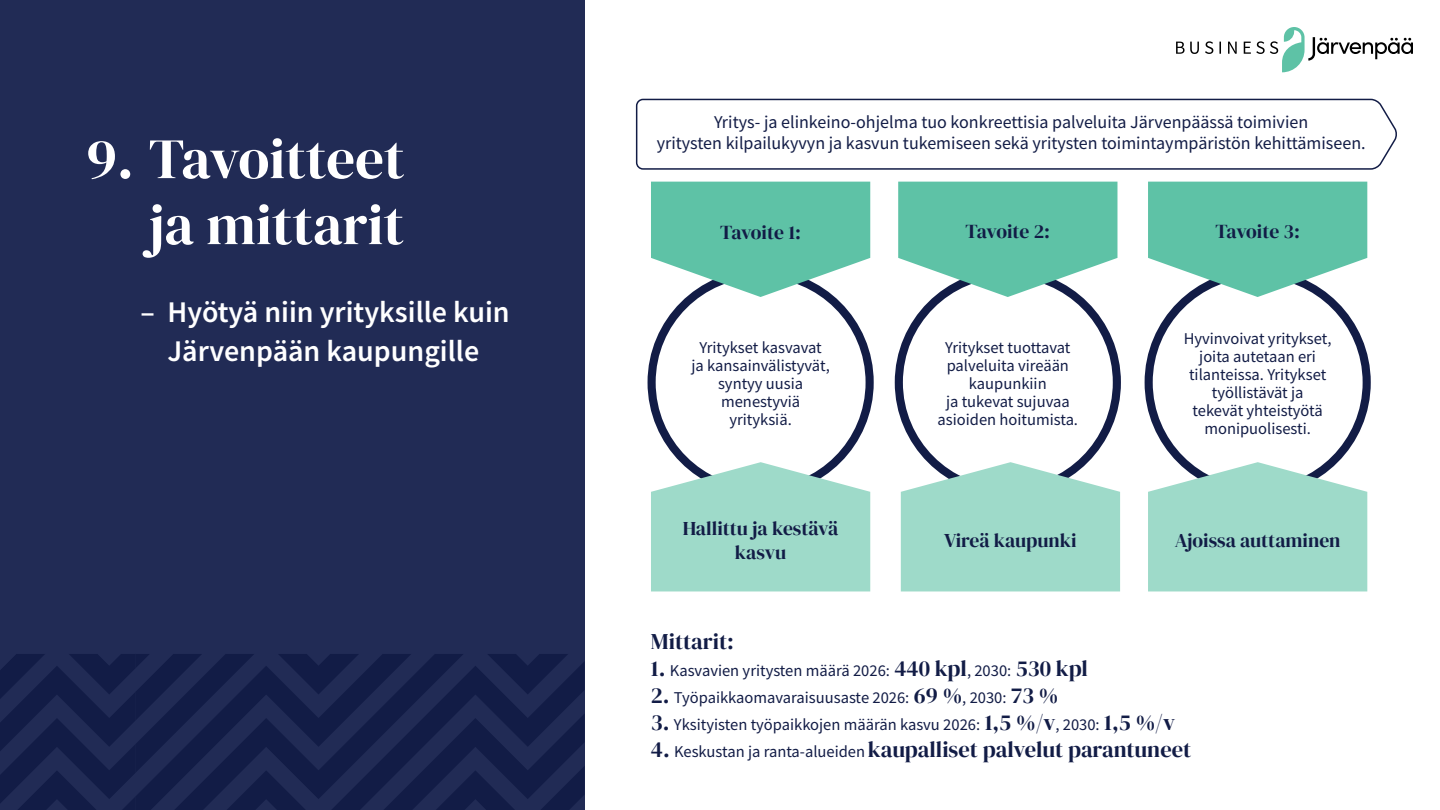
<style>
.page{position:relative;width:1440px;height:810px;background:#fff}
.page>*{position:absolute;margin:0;border:0;box-sizing:border-box;transform-origin:0 0}
.t1{font:57px/66px "DM Serif Display";color:#fff;text-align:right}
.t2{font:600 30px/39px "Source Sans Pro";color:#fff;text-align:center}
.t3{font:22.5px "DM Serif Display";color:#121c46}
.t4{font:19.58px/23.5px "DM Serif Display";color:#121c46;text-align:center}
.t5{font:18px/21px "Source Sans Pro";color:#121c46;text-align:center}
.t6{font:16.5px/18px "Source Sans Pro";color:#121c46;text-align:center}
.s1{font-family:"DM Serif Display";font-size:22.5px}
.s2{font-family:"Source Sans Pro";font-size:16.5px}
</style>
<div class="page">
<div style="left:895px;top:269px;width:226px;height:227px;border:8px solid #121c46;border-radius:50%"></div>
<div style="left:648px;top:269px;width:226px;height:227px;border:8px solid #121c46;border-radius:50%"></div>
<div style="left:1145px;top:269px;width:226px;height:227px;border:8px solid #121c46;border-radius:50%"></div>
<div style="left:0;top:0;width:585px;height:810px;background:#212b55"></div>
<svg style="left:0;top:654px;width:135px;height:156px"></svg>
<svg style="left:135px;top:654px;width:449px;height:156px;fill:#121c46"></svg>
<svg style="left:651px;top:182px;width:219px;height:115px;background:#74c7b1"></svg>
<svg style="left:898px;top:182px;width:219px;height:115px;background:#75c8b1"></svg>
<svg style="left:1148px;top:182px;width:219px;height:115px;background:#74c7b1"></svg>
<svg style="left:635px;top:98px;width:762px;height:72px"></svg>
<svg style="left:1148px;top:462px;width:219px;height:129px;background:#a5dbcc"></svg>
<svg style="left:901px;top:462px;width:219px;height:129px;background:#a5dbcc"></svg>
<svg style="left:651px;top:462px;width:219px;height:129px;background:#a5dbcc"></svg>
<svg style="left:1176px;top:27px;width:237px;height:45px"></svg>
<h1 class="t1" style="left:86px;top:127px;width:320px">9. Tavoitteet ja mittarit</h1>
<h2 class="t2" style="left:140px;top:292px;width:371px">– Hyötyä niin yrityksille kuin<br>Järvenpään kaupungille</h2>
<p class="t5" style="left:657px;top:112px;width:710px">Yritys- ja elinkeino-ohjelma tuo konkreettisia palveluita Järvenpäässä toimivien<br>yritysten kilpailukyvyn ja kasvun tukemiseen sekä yritysten toimintaympäristön kehittämiseen.</p>
<p class="t4" style="left:720px;top:221px;width:82px">Tavoite 1:</p>
<p class="t4" style="left:966px;top:220px;width:86px">Tavoite 2:</p>
<p class="t4" style="left:1215px;top:220px;width:86px">Tavoite 3:</p>
<p class="t6" style="left:691px;top:338px;width:140px">Yritykset kasvavat ja kansainvälistyvät, syntyy uusia menestyviä yrityksiä.</p>
<p class="t6" style="left:938px;top:338px;width:142px">Yritykset tuottavat palveluita vireään kaupunkiin<br>ja tukevat sujuvaa asioiden hoitumista.</p>
<p class="t6" style="left:1184px;top:329px;width:149px">Hyvinvoivat yritykset, joita autetaan eri tilanteissa. Yritykset työllistävät ja<br>tekevät yhteistyötä monipuolisesti.</p>
<p class="t4" style="left:683px;top:517px;width:157px">Hallittu ja kestävä kasvu</p>
<p class="t4" style="left:944px;top:529px;width:134px">Vireä kaupunki</p>
<p class="t4" style="left:1175px;top:529px;width:167px">Ajoissa auttaminen</p>
<h3 class="t3" style="left:651px;top:629px;width:85px">Mittarit:</h3>
<p class="t6" style="left:651px;top:662px;width:439px"><span class="s1">1.</span> Kasvavien yritysten määrä 2026: <span class="s1">440 kpl</span>, 2030: <span class="s1">530 kpl</span></p>
<p class="t6" style="left:651px;top:689px;width:409px"><span class="s1">2.</span> Työpaikkaomavaraisuusaste 2026: <span class="s1">69 %</span>, 2030: <span class="s1">73 %</span></p>
<p class="t6" style="left:651px;top:716px;width:525px"><span class="s1">3.</span> Yksityisten työpaikkojen määrän kasvu 2026: <span class="s1">1,5 %/v</span>, 2030: <span class="s1">1,5 %/v</span></p>
<h3 class="t3" style="left:651px;top:737px;width:542px">4. <span class="s2">Keskustan ja ranta-alueiden</span> kaupalliset palvelut parantuneet</h3>
</div>
